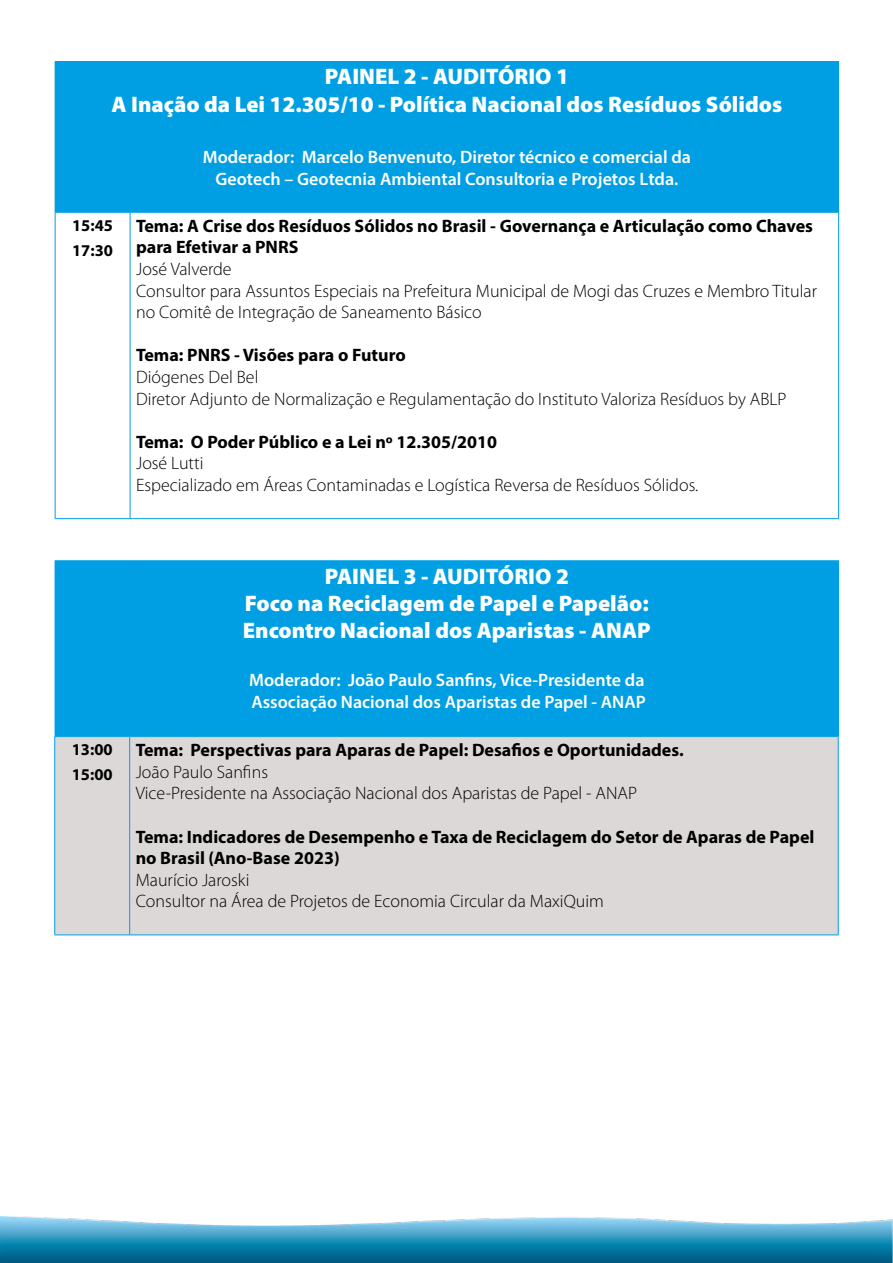
<style>
.page{position:relative;width:893px;height:1263px;background:#fff}
.page>*{position:absolute;margin:0;border:0;box-sizing:border-box;transform-origin:0 0}
.t1{font:900 22.5px/27px "Myriad Pro";color:#fff;text-align:center}
.t2{font:300 18px/21.6px "Myriad Pro";color:#000}
.t3{font:700 18px/21.6px "Myriad Pro";color:#000}
.t4{font:600 18px/21.6px "Myriad Pro";color:#fff}
.t5{font:700 16.5px/25.5px "Myriad Pro";color:#000}
</style>
<div class="page">
<img style="left:0;top:1216px;width:893px;height:47px">
<div style="left:55px;top:561px;width:783px;height:174px;background:#009fe3"></div>
<hr style="left:55px;top:560px;width:75px;height:1px;background:#009fe3">
<hr style="left:130px;top:560px;width:709px;height:1px;background:#009fe3">
<hr style="left:838px;top:561px;width:1px;height:174px;background:#009fe3">
<hr style="left:55px;top:735px;width:75px;height:1px;background:#009fe3">
<hr style="left:130px;top:735px;width:709px;height:1px;background:#009fe3">
<div style="left:55px;top:737px;width:783px;height:197px;background:#ddd8d8"></div>
<hr style="left:54px;top:736px;width:76px;height:1px;background:#009fe3">
<hr style="left:54px;top:737px;width:1px;height:197px;background:#009fe3">
<hr style="left:130px;top:736px;width:709px;height:1px;background:#009fe3">
<hr style="left:129px;top:737px;width:1px;height:197px;background:#009fe3">
<hr style="left:838px;top:737px;width:1px;height:197px;background:#009fe3">
<hr style="left:54px;top:934px;width:76px;height:1px;background:#009fe3">
<hr style="left:130px;top:934px;width:709px;height:1px;background:#009fe3">
<div style="left:55px;top:62px;width:784px;height:150px;background:#009fe3"></div>
<hr style="left:55px;top:61px;width:75px;height:1px;background:#009fe3">
<hr style="left:130px;top:61px;width:709px;height:1px;background:#009fe3">
<hr style="left:55px;top:212px;width:75px;height:1px;background:#009fe3">
<hr style="left:55px;top:213px;width:1px;height:305px;background:#009fe3">
<hr style="left:130px;top:212px;width:709px;height:1px;background:#009fe3">
<hr style="left:130px;top:213px;width:1px;height:305px;background:#009fe3">
<hr style="left:838px;top:213px;width:1px;height:305px;background:#009fe3">
<hr style="left:55px;top:518px;width:75px;height:1px;background:#009fe3">
<hr style="left:130px;top:518px;width:709px;height:1px;background:#009fe3">
<p class="t1" style="left:112px;top:64px;width:672px">PAINEL 2 - AUDITÓRIO 1<br>A Inação da Lei 12.305/10 - Política Nacional dos Resíduos Sólidos</p>
<p class="t4" style="left:203px;top:146px;width:490px;text-align:center">Moderador: Marcelo Benvenuto, Diretor técnico e comercial da<br>Geotech – Geotecnia Ambiental Consultoria e Projetos Ltda.</p>
<p class="t5" style="left:72px;top:212px;width:42px">15:45<br>17:30</p>
<p class="t3" style="left:136px;top:214px;width:678px">Tema: A Crise dos Resíduos Sólidos no Brasil - Governança e Articulação como Chaves para Efetivar a PNRS</p>
<p class="t2" style="left:136px;top:258px;width:682px">José Valverde<br>Consultor para Assuntos Especiais na Prefeitura Municipal de Mogi das Cruzes e Membro Titular no Comitê de Integração de Saneamento Básico</p>
<p class="t3" style="left:136px;top:344px;width:271px">Tema: PNRS - Visões para o Futuro</p>
<p class="t2" style="left:136px;top:366px;width:652px">Diógenes Del Bel<br>Diretor Adjunto de Normalização e Regulamentação do Instituto Valoriza Resíduos by ABLP</p>
<p class="t3" style="left:136px;top:430px;width:362px">Tema: O Poder Público e a Lei nº 12.305/2010</p>
<p class="t2" style="left:136px;top:453px;width:564px">José Lutti<br>Especializado em Áreas Contaminadas e Logística Reversa de Resíduos Sólidos.</p>
<p class="t1" style="left:243px;top:563px;width:410px">PAINEL 3 - AUDITÓRIO 2<br>Foco na Reciclagem de Papel e Papelão:<br>Encontro Nacional dos Aparistas - ANAP</p>
<p class="t4" style="left:249px;top:669px;width:398px">Moderador: João Paulo Sanfins, Vice-Presidente da<br>Associação Nacional dos Aparistas de Papel - ANAP</p>
<p class="t5" style="left:72px;top:736px;width:42px">13:00<br>15:00</p>
<p class="t3" style="left:136px;top:739px;width:550px">Tema: Perspectivas para Aparas de Papel: Desafios e Oportunidades.</p>
<p class="t2" style="left:136px;top:761px;width:503px">João Paulo Sanfins<br>Vice-Presidente na Associação Nacional dos Aparistas de Papel - ANAP</p>
<p class="t3" style="left:136px;top:825px;width:680px">Tema: Indicadores de Desempenho e Taxa de Reciclagem do Setor de Aparas de Papel no Brasil (Ano-Base 2023)</p>
<p class="t2" style="left:136px;top:869px;width:470px">Maurício Jaroski<br>Consultor na Área de Projetos de Economia Circular da MaxiQuim</p>
</div>
